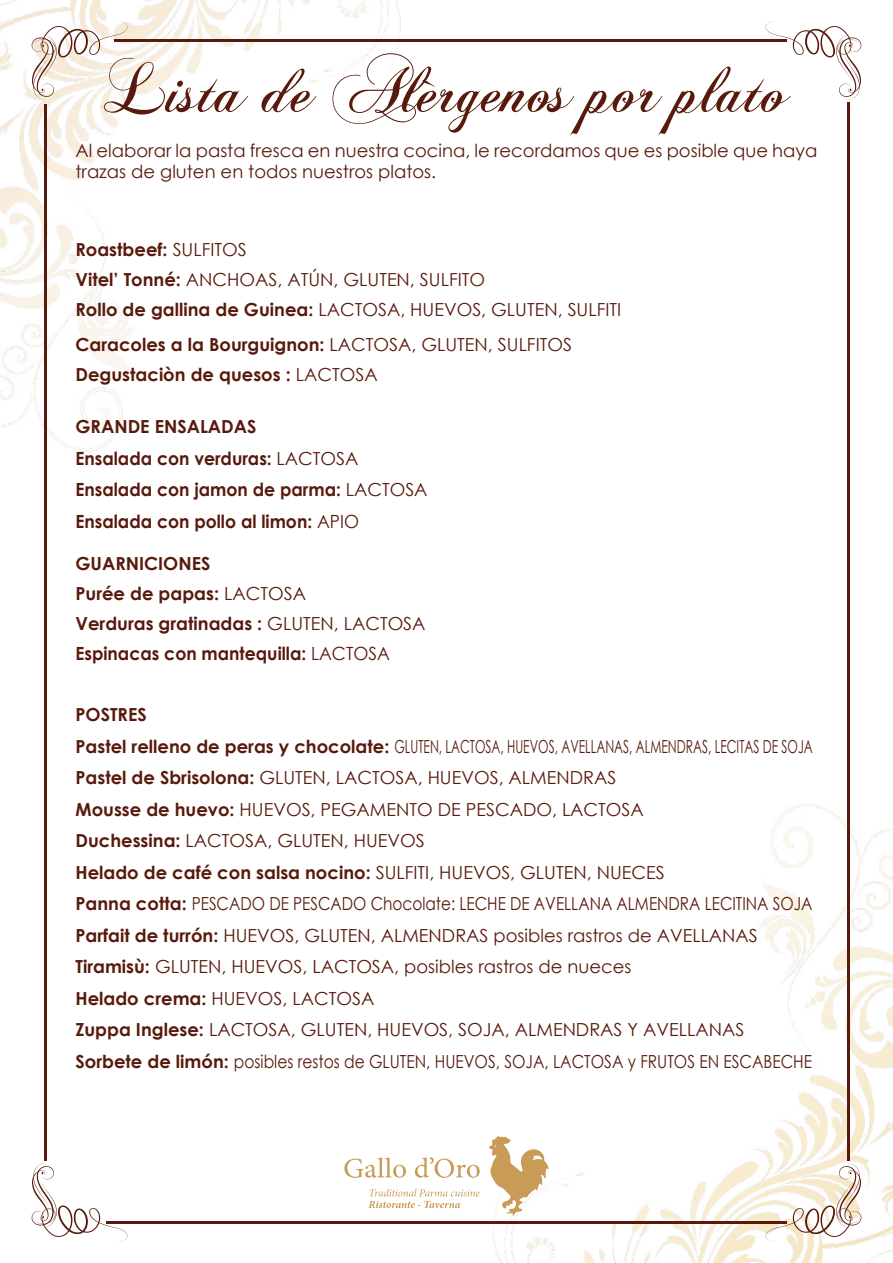
<style>
.page{position:relative;width:893px;height:1263px;background:#fff}
.page>*{position:absolute;margin:0;border:0;box-sizing:border-box;transform-origin:0 0}
.t1{font:67.5px "Chopin Script";color:#581a0c}
.t2{font:700 18.15px/31.5px "Century Gothic";color:#581a0c;scale:.95 1}
.t3{font:18px/31.5px "Century Gothic";color:#581a0c;scale:.67 1}
.t4{font:18px/30px "Century Gothic";color:#581a0c}
.t5{font:700 18px/30px "Century Gothic";color:#581a0c}
.s1{font-weight:700}
.s2{font-weight:400}
.s3{font-weight:400;font-size:18px}
</style>
<div class="page">
<img style="left:0;top:0;width:893px;height:1263px">
<hr style="left:44px;top:104px;width:2px;height:1057px;background:#581a0c">
<hr style="left:114px;top:39px;width:672px;height:3px;background:#581a0c">
<hr style="left:847px;top:102px;width:3px;height:1058px;background:#581a0c">
<hr style="left:106px;top:1221px;width:680px;height:3px;background:#581a0c">
<svg style="left:31px;top:21px;width:96px;height:79px"></svg>
<svg style="left:766px;top:21px;width:96px;height:79px"></svg>
<svg style="left:766px;top:1163px;width:96px;height:79px"></svg>
<svg style="left:31px;top:1163px;width:96px;height:79px"></svg>
<svg style="left:344px;top:1157px;width:62px;height:21px"></svg>
<svg style="left:415px;top:1157px;width:65px;height:21px"></svg>
<svg style="left:369px;top:1189px;width:111px;height:19px"></svg>
<svg style="left:489px;top:1136px;width:60px;height:79px"></svg>
<h1 class="t1" style="left:104px;top:48px;width:687px">Lista de Alèrgenos por plato</h1>
<p class="t4" style="left:75px;top:139px;width:743px;line-height:21.6px">Al elaborar la pasta fresca en nuestra cocina, le recordamos que es posible que haya trazas de gluten en todos nuestros platos.</p>
<p class="t4" style="left:75px;top:234px;width:547px"><span class="s1">Roastbeef:</span> SULFITOS<br><span class="s1">Vitel’ Tonné:</span> ANCHOAS, ATÚN, GLUTEN, SULFITO<br><span class="s1">Rollo de gallina de Guinea:</span> LACTOSA, HUEVOS, GLUTEN, SULFITI</p>
<p class="t5" style="left:75px;top:328px;width:498px">Caracoles a la Bourguignon: <span class="s2">LACTOSA, GLUTEN, SULFITOS<br></span>Degustaciòn de quesos : <span class="s2">LACTOSA</span></p>
<p class="t5" style="left:75px;top:411px;width:183px">GRANDE ENSALADAS</p>
<p class="t2" style="left:75px;top:442px;width:372px">Ensalada con verduras: <span class="s3">LACTOSA<br></span>Ensalada con jamon de parma: <span class="s3">LACTOSA<br></span>Ensalada con pollo al limon: <span class="s2">APIO</span></p>
<p class="t5" style="left:75px;top:547px;width:352px">GUARNICIONES<br>Purée de papas: <span class="s2">LACTOSA<br></span>Verduras gratinadas : <span class="s2">GLUTEN, LACTOSA</span></p>
<p class="t2" style="left:75px;top:637px;width:332px">Espinacas con mantequilla: <span class="s2">LACTOSA</span></p>
<p class="t3" style="left:75px;top:699px;width:1102px"><span class="s1">POSTRES<br>Pastel relleno de peras y chocolate:</span> GLUTEN, LACTOSA, HUEVOS, AVELLANAS, ALMENDRAS, LECITAS DE SOJA <span class="s1">Pastel de Sbrisolona:</span> GLUTEN, LACTOSA, HUEVOS, ALMENDRAS<br><span class="s1">Mousse de huevo:</span> HUEVOS, PEGAMENTO DE PESCADO, LACTOSA<br><span class="s1">Duchessina:</span> LACTOSA, GLUTEN, HUEVOS<br><span class="s1">Helado de café con salsa nocino:</span> SULFITI, HUEVOS, GLUTEN, NUECES<br><span class="s1">Panna cotta:</span> PESCADO DE PESCADO Chocolate: LECHE DE AVELLANA ALMENDRA LECITINA SOJA <span class="s1">Parfait de turrón:</span> HUEVOS, GLUTEN, ALMENDRAS posibles rastros de AVELLANAS <span class="s1">Tiramisù:</span> GLUTEN, HUEVOS, LACTOSA, posibles rastros de nueces<br><span class="s1">Helado crema:</span> HUEVOS, LACTOSA<br><span class="s1">Zuppa Inglese:</span> LACTOSA, GLUTEN, HUEVOS, SOJA, ALMENDRAS Y AVELLANAS <span class="s1">Sorbete de limón:</span> posibles restos de GLUTEN, HUEVOS, SOJA, LACTOSA y FRUTOS EN ESCABECHE</p>
</div>
